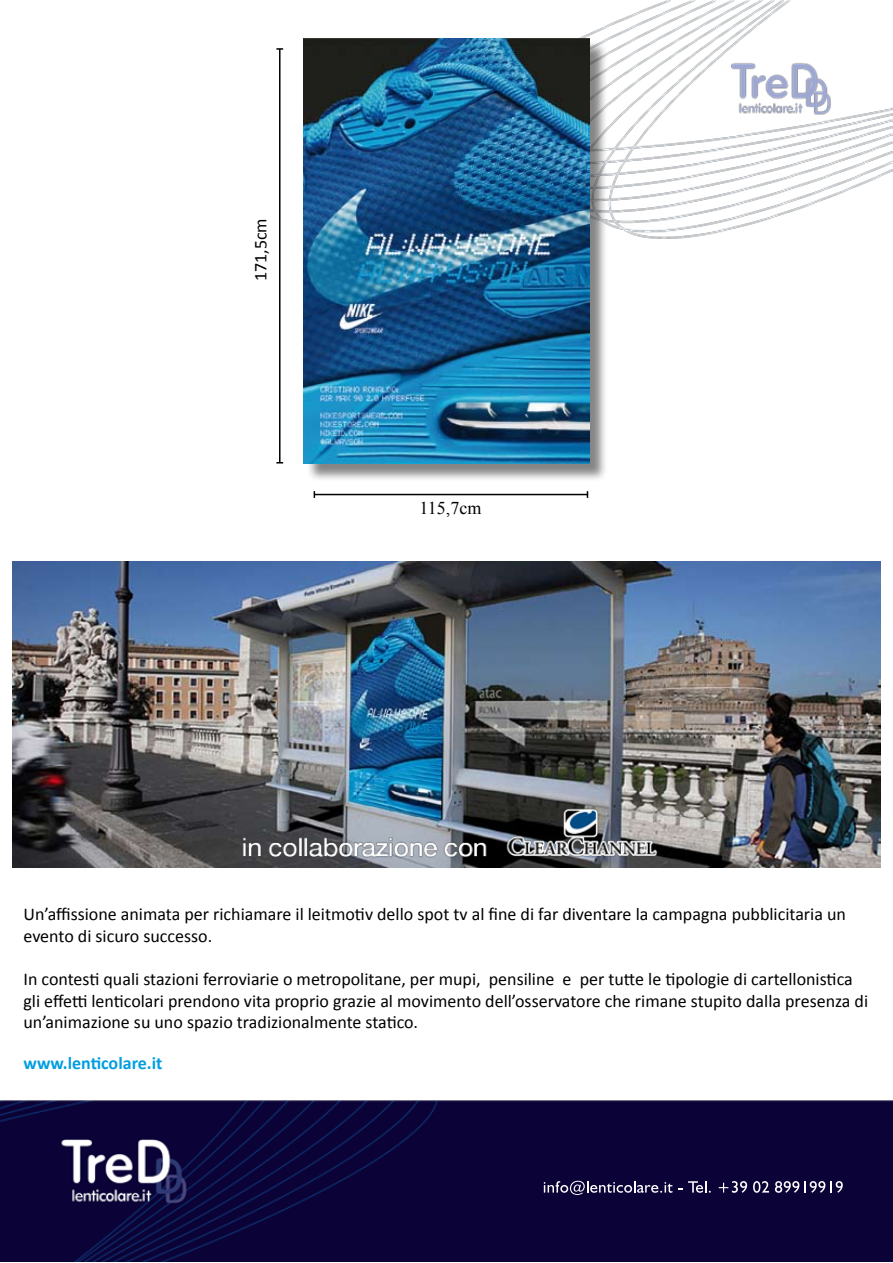
<style>
.page{position:relative;width:893px;height:1263px;background:#fff}
.page>*{position:absolute;margin:0;border:0;box-sizing:border-box;transform-origin:0 0}
.t1{font:18px/21.6px "Calibri";color:#000}
.t2{font:700 18px "Calibri";color:#009ee0}
.t3{font:18px "Times New Roman";color:#000}
</style>
<div class="page">
<img style="left:0;top:0;width:893px;height:1262px">
<svg style="left:544px;top:1181px;width:128px;height:14px;background:#484269"></svg>
<svg style="left:688px;top:1181px;width:23px;height:12px"></svg>
<svg style="left:719px;top:1181px;width:28px;height:12px"></svg>
<svg style="left:753px;top:1181px;width:16px;height:12px"></svg>
<svg style="left:775px;top:1181px;width:68px;height:12px"></svg>
<img style="left:13px;top:561px;width:867px;height:306px">
<img style="left:236px;top:804px;width:425px;height:60px">
<div style="left:306px;top:41px;width:308px;height:447px;background:#000;opacity:.48"></div>
<img style="left:304px;top:38px;width:285px;height:425px">
<hr style="left:314px;top:494px;width:273px;height:1px;background:#000">
<hr style="left:279px;top:49px;width:2px;height:414px;background:#000">
<svg style="left:276px;top:48px;width:7px;height:2px"></svg>
<p class="t1" style="left:250px;top:281px;width:64px;rotate:-90deg">171,5cm</p>
<p class="t3" style="left:420px;top:496px;width:63px">115,7cm</p>
<p class="t1" style="left:23px;top:904px;width:824px">Un’affissione animata per richiamare il leitmotiv dello spot tv al fine di far diventare la campagna pubblicitaria un evento di sicuro successo.</p>
<p class="t1" style="left:23px;top:968px;width:846px">In contesti quali stazioni ferroviarie o metropolitane, per mupi, pensiline e per tutte le tipologie di cartellonistica gli effetti lenticolari prendono vita proprio grazie al movimento dell’osservatore che rimane stupito dalla presenza di un’animazione su uno spazio tradizionalmente statico.</p>
<p class="t2" style="left:23px;top:1051px;width:140px">www.lenticolare.it</p>
</div>
